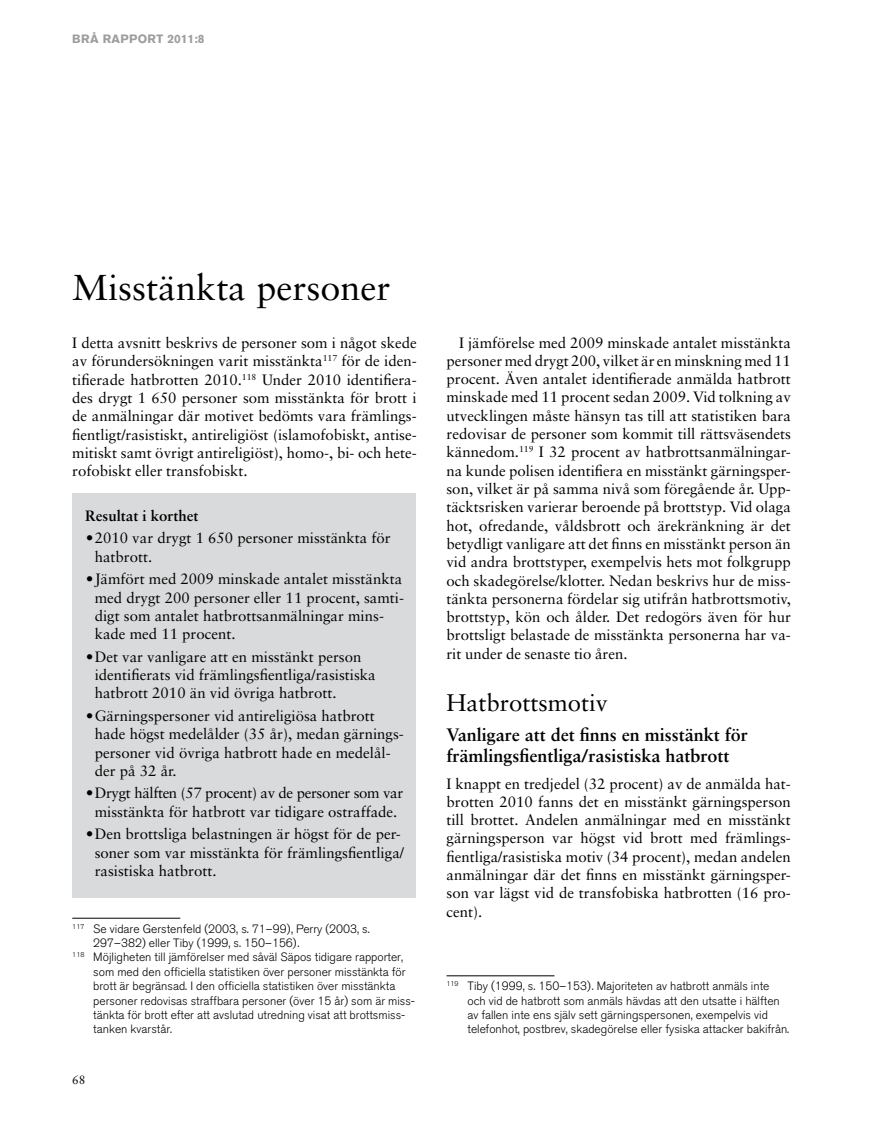
<style>
.page{position:relative;width:893px;height:1127px;background:#fff}
.page>*{position:absolute;margin:0;border:0;box-sizing:border-box;transform-origin:0 0}
.t1{font:36px "Sabon LT";color:#000}
.t2{font:24px "Sabon LT";color:#000}
.t3{font:700 18px/21px "Sabon LT";color:#000}
.t4{font:15px/18.3px "Sabon LT";color:#000}
.t5{font:700 15px "Sabon LT";color:#000}
.t6{font:300 12px/14.4px "Akzidenz Grotesk BQ";color:#000}
.t7{font:700 12px "Akzidenz Grotesk BQ";letter-spacing:.03em;color:#9c9d9f}
.t8{font:12px "Sabon LT";color:#000}
.s1{font-style:italic}
</style>
<div class="page">
<hr style="left:72px;top:918px;width:108px;height:1px;background:#000">
<hr style="left:446px;top:975px;width:108px;height:1px;background:#000">
<div style="left:72px;top:494px;width:344px;height:403px;background:#d9dadb"></div>
<p class="t7" style="left:72px;top:31px;width:134px">BRÅ RAPPORT 2011:8</p>
<h1 class="t1" style="left:72px;top:266px;width:320px">Misstänkta personer</h1>
<p class="t4" style="left:72px;top:333px;width:346px;text-align:justify">I detta avsnitt beskrivs de personer som i något skede av förundersökningen varit misstänkta<sup>117</sup> för de iden&shy;tifierade hatbrotten 2010.<sup>118</sup> Under 2010 identifiera&shy;des drygt 1 650 personer som misstänkta för brott i de anmälningar där motivet bedömts vara främlings&shy;fientligt/rasistiskt, antireligiöst (islamofobiskt, antise&shy;mitiskt samt övrigt antireligiöst), homo-, bi- och hete&shy;rofobiskt eller transfobiskt.</p>
<p class="t5" style="left:85px;top:506px;width:115px">Resultat i korthet</p>
<p class="t4" style="left:95px;top:529px;width:297px;text-indent:-9px"><span class="s1">•</span>2010 var drygt 1 650 personer misstänkta för hatbrott.</p>
<p class="t4" style="left:95px;top:570px;width:311px;text-indent:-9px"><span class="s1">•</span>Jämfört med 2009 minskade antalet misstänkta med drygt 200 personer eller 11 procent, samti&shy;digt som antalet hatbrottsanmälningar mins&shy;kade med 11 procent.</p>
<p class="t4" style="left:95px;top:647px;width:282px;text-indent:-9px"><span class="s1">•</span>Det var vanligare att en misstänkt person identifierats vid främlingsfientliga/rasistiska hatbrott 2010 än vid övriga hatbrott.</p>
<p class="t4" style="left:95px;top:706px;width:311px;text-indent:-9px"><span class="s1">•</span>Gärningspersoner vid antireligiösa hatbrott hade högst medelålder (35 år), medan gärnings&shy;personer vid övriga hatbrott hade en medelål&shy;der på 32 år.</p>
<p class="t4" style="left:86px;top:784px;width:319px;text-align:center"><span class="s1">•</span>Drygt hälften (57 procent) av de personer som var misstänkta för hatbrott var tidigare ostraffade.</p>
<p class="t4" style="left:95px;top:825px;width:311px;text-indent:-9px"><span class="s1">•</span>Den brottsliga belastningen är högst för de per&shy;soner som var misstänkta för främlingsfientliga/ rasistiska hatbrott.</p>
<p class="t6" style="left:72px;top:921px;width:299px"><sup>117</sup> Se vidare Gerstenfeld (2003, s. 71–99), Perry (2003, s.</p>
<p class="t6" style="left:93px;top:936px;width:208px">297–382) eller Tiby (1999, s. 150–156).</p>
<p class="t6" style="left:72px;top:950px;width:332px"><sup>118</sup> Möjligheten till jämförelser med såväl Säpos tidigare rapporter,</p>
<p class="t6" style="left:93px;top:965px;width:314px">som med den officiella statistiken över personer misstänkta för</p>
<p class="t6" style="left:93px;top:979px;width:304px">brott är begränsad. I den officiella statistiken över misstänkta</p>
<p class="t6" style="left:93px;top:993px;width:323px">personer redovisas straffbara personer (över 15 år) som är miss-</p>
<p class="t6" style="left:93px;top:1008px;width:313px">tänkta för brott efter att avslutad utredning visat att brottsmiss-</p>
<p class="t6" style="left:93px;top:1022px;width:80px">tanken kvarstår.</p>
<p class="t8" style="left:72px;top:1073px;width:15px">68</p>
<p class="t4" style="left:446px;top:333px;width:346px;text-align:justify;text-indent:13px">I jämförelse med 2009 minskade antalet misstänkta personer med drygt 200, vilket är en minskning med 11 procent. Även antalet identifierade anmälda hatbrott minskade med 11 procent sedan 2009. Vid tolkning av utvecklingen måste hänsyn tas till att statistiken bara redovisar de personer som kommit till rättsväsendets kännedom.<sup>119</sup> I 32 procent av hatbrottsanmälningar&shy;na kunde polisen identifiera en misstänkt gärningsper&shy;son, vilket är på samma nivå som föregående år. Upp&shy;täcktsrisken varierar beroende på brottstyp. Vid olaga hot, ofredande, våldsbrott och ärekränkning är det betydligt vanligare att det finns en misstänkt person än vid andra brottstyper, exempelvis hets mot folkgrupp och skadegörelse/klotter. Nedan beskrivs hur de miss&shy;tänkta personerna fördelar sig utifrån hatbrottsmotiv, brottstyp, kön och ålder. Det redogörs även för hur brottsligt belastade de misstänkta personerna har va&shy;rit under de senaste tio åren.</p>
<h2 class="t2" style="left:446px;top:688px;width:163px">Hatbrottsmotiv</h2>
<p class="t3" style="left:446px;top:723px;width:303px">Vanligare att det finns en misstänkt för främlingsfientliga/rasistiska hatbrott</p>
<p class="t4" style="left:446px;top:774px;width:346px;text-align:justify">I knappt en tredjedel (32 procent) av de anmälda hat&shy;brotten 2010 fanns det en misstänkt gärningsperson till brottet. Andelen anmälningar med en misstänkt gärningsperson var högst vid brott med främlings&shy;fientliga/rasistiska motiv (34 procent), medan andelen anmälningar där det finns en misstänkt gärningsper&shy;son var lägst vid de transfobiska hatbrotten (16 pro&shy;cent).</p>
<p class="t6" style="left:467px;top:979px;width:323px;text-indent:-21px"><sup>119</sup> Tiby (1999, s. 150–153). Majoriteten av hatbrott anmäls inte och vid de hatbrott som anmäls hävdas att den utsatte i hälften av fallen inte ens själv sett gärningspersonen, exempelvis vid telefonhot, postbrev, skadegörelse eller fysiska attacker bakifrån.</p>
</div>
